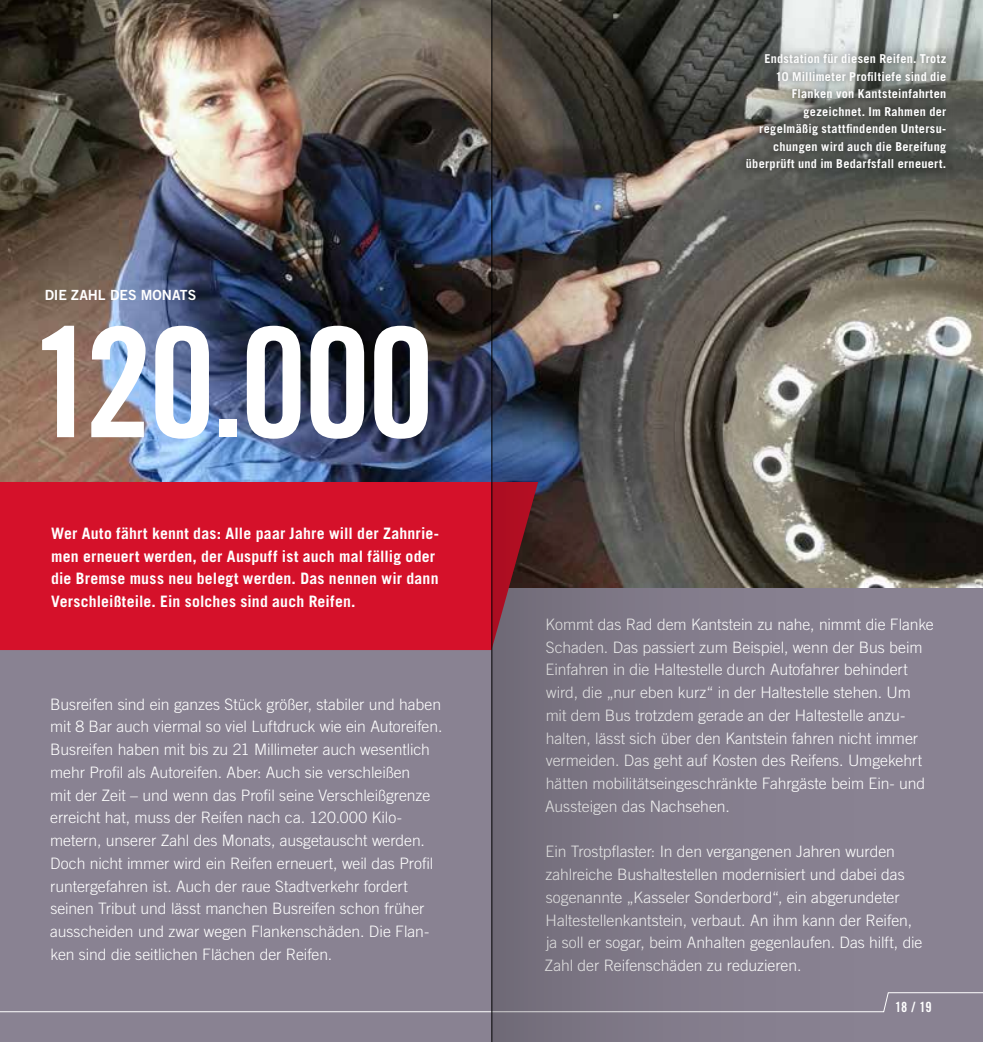
<style>
.page{position:relative;width:983px;height:1042px;background:#fff}
.page>*{position:absolute;margin:0;border:0;box-sizing:border-box;transform-origin:0 0}
.t1{font:152.25px "Trade Gothic LT Std Bd Cn 20";letter-spacing:-.025em;color:#fff}
.t2{font:300 15.75px/22.8px "Trade Gothic LT Std";letter-spacing:-.005em;color:#fff}
.t3{font:700 15.75px/22.8px "Trade Gothic LT Std";letter-spacing:.01em;color:#fff}
.t4{font:14px "Trade Gothic LT Std Bd 2";color:#fff}
.t5{font:14px "Trade Gothic LT Std Bd Cn 20";color:#fff}
.t6{font:700 12.25px/17.5px "Trade Gothic LT Std";letter-spacing:.025em;color:#fff;text-align:right}
.s1{font-style:italic}
</style>
<div class="page">
<div style="left:0;top:561px;width:982px;height:481px;background:#898292"></div>
<svg style="left:0;top:1011px;width:491px;height:1px"></svg>
<img style="left:0;top:0;width:491px;height:482px">
<div style="left:0;top:482px;width:491px;height:168px;background:#d5112a"></div>
<img style="left:492px;top:0;width:490px;height:1042px">
<hr style="left:491px;top:0;width:1px;height:1042px;background:#000">
<p class="t4" style="left:45px;top:286px;width:153px">DIE ZAHL DES MONATS</p>
<h1 class="t1" style="left:30px;top:290px;width:406px">120.000</h1>
<p class="t3" style="left:51px;top:521px;width:389px">Wer Auto fährt kennt das: Alle paar Jahre will der Zahnrie&shy;men erneuert werden, der Auspuff ist auch mal fällig oder die Bremse muss neu belegt werden. Das nennen wir dann Verschleißteile. Ein solches sind auch Reifen.</p>
<p class="t2" style="left:50px;top:692px;width:393px">Busreifen sind ein ganzes Stück größer, stabiler und haben mit 8 Bar auch viermal so viel Luftdruck wie ein Autoreifen.<br>Busreifen haben mit bis zu 21 Millimeter auch wesentlich mehr Profil als Autoreifen. Aber: Auch sie verschleißen<br>mit der Zeit – und wenn das Profil seine Verschleißgrenze erreicht hat, muss der Reifen nach ca. 120.000 Kilo&shy;metern, unserer Zahl des Monats, ausgetauscht werden.<br>Doch nicht immer wird ein Reifen erneuert, weil das Profil runtergefahren ist. Auch der raue Stadtverkehr fordert seinen Tribut und lässt manchen Busreifen schon früher ausscheiden und zwar wegen Flankenschäden. Die Flan&shy;ken sind die seitlichen Flächen der Reifen.</p>
<p class="t6" style="left:745px;top:50px;width:202px">Endstation für diesen Reifen. Trotz<br>10 Millimeter Profiltiefe sind die Flanken von Kantsteinfahrten gezeichnet. Im Rahmen der regelmäßig stattfindenden Untersu&shy;chungen wird auch die Bereifung überprüft und im Bedarfsfall erneuert.</p>
<p class="t2" style="left:545px;top:613px;width:390px">Kommt das Rad dem Kantstein zu nahe, nimmt die Flanke Schaden. Das passiert zum Beispiel, wenn der Bus beim Einfahren in die Haltestelle durch Autofahrer behindert wird, die „nur eben kurz“ in der Haltestelle stehen. Um mit dem Bus trotzdem gerade an der Haltestelle anzu&shy;halten, lässt sich über den Kantstein fahren nicht immer vermeiden. Das geht auf Kosten des Reifens. Umgekehrt hätten mobilitätseingeschränkte Fahrgäste beim Ein- und Aussteigen das Nachsehen.</p>
<p class="t2" style="left:544px;top:840px;width:379px">Ein Trostpflaster: In den vergangenen Jahren wurden zahlreiche Bushaltestellen modernisiert und dabei das sogenannte „Kasseler Sonderbord“, ein abgerundeter Haltestellenkantstein, verbaut. An ihm kann der Reifen, ja soll er sogar, beim Anhalten gegenlaufen. Das hilft, die Zahl der Reifenschäden zu reduzieren.</p>
<p class="t5" style="left:895px;top:998px;width:38px">18 <span class="s1">|</span> 19</p>
</div>
